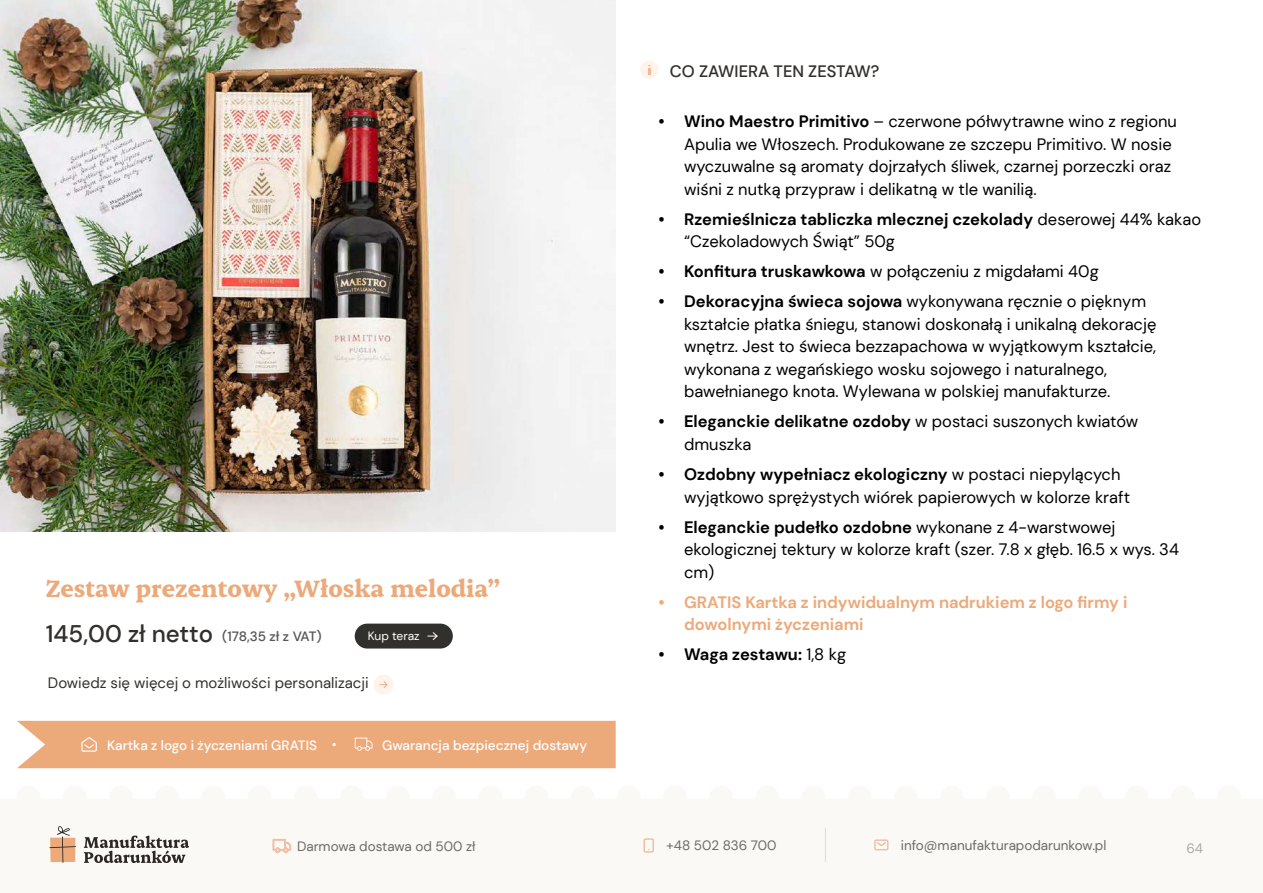
<style>
.page{position:relative;width:1263px;height:893px;background:#fff}
.page>*{position:absolute;margin:0;border:0;box-sizing:border-box;transform-origin:0 0}
.t1{font:700 27px "Erode";color:#eca97a}
.t2{font:16.5px/22.5px "DM Sans";color:#000}
.t3{font:700 16.5px/22.5px "DM Sans";color:#000}
.t4{font:700 16.5px/22.5px "DM Sans";color:#eca97a}
.t5{font:500 16.5px "DM Sans";color:#32302c}
.t6{font:15px "DM Sans";color:#32302c}
.t7{font:13.5px "DM Sans";color:#6c6966}
.t8{font:500 13.5px "DM Sans";color:#fff}
.t9{font:500 13.5px "DM Sans";letter-spacing:-.005em;color:#575756}
.t10{font:13.5px "DM Sans";color:#ada9a9}
.t11{font:12px "DM Sans";color:#fff}
.s1{font-size:24px;color:#32302c}
.s2{font-weight:700}
.s3{font-weight:400}
</style>
<div class="page">
<div style="left:0;top:760px;width:1263px;height:133px;background:#fbf9f6"></div>
<hr style="left:825px;top:828px;width:1px;height:34px;background:#ada9a9">
<svg style="left:643px;top:838px;width:11px;height:15px"></svg>
<svg style="left:874px;top:839px;width:15px;height:12px"></svg>
<svg style="left:17px;top:768px;width:599px;height:1px"></svg>
<svg style="left:49px;top:826px;width:27px;height:37px"></svg>
<svg style="left:84px;top:836px;width:105px;height:27px"></svg>
<svg style="left:273px;top:839px;width:18px;height:14px"></svg>
<div style="left:355px;top:624px;width:98px;height:24px;background:#31302c;border-radius:12px"></div>
<div style="left:17px;top:721px;width:599px;height:47px;background:#eca97a"></div>
<svg style="left:427px;top:632px;width:11px;height:8px"></svg>
<div style="left:374px;top:675px;width:20px;height:20px;background:#fef4ec;border-radius:50%"></div>
<svg style="left:379px;top:681px;width:9px;height:7px"></svg>
<div style="left:640px;top:60px;width:19px;height:19px;background:#fef4ec;border-radius:50%"></div>
<img style="left:0;top:0;width:616px;height:532px">
<h1 class="t1" style="left:46px;top:572px;width:456px">Zestaw prezentowy „Włoska melodia”</h1>
<p class="t9" style="left:46px;top:628px;width:277px"><span class="s1">145,00 zł netto</span> (178,35 zł z VAT)</p>
<p class="t11" style="left:368px;top:628px;width:53px">Kup teraz</p>
<p class="t6" style="left:48px;top:674px;width:322px">Dowiedz się więcej o możliwości personalizacji</p>
<p class="t8" style="left:107px;top:737px;width:211px">Kartka z logo i życzeniami GRATIS</p>
<p class="t8" style="left:382px;top:737px;width:207px">Gwarancja bezpiecznej dostawy</p>
<p class="t5" style="left:670px;top:61px;width:211px">CO ZAWIERA TEN ZESTAW?</p>
<p class="t2" style="left:684px;top:110px;width:494px;text-indent:-25px"><span class="s2">• Wino Maestro Primitivo</span> – czerwone półwytrawne wino z regionu Apulia we Włoszech. Produkowane ze szczepu Primitivo. W nosie wyczuwalne są aromaty dojrzałych śliwek, czarnej porzeczki oraz wiśni z nutką przypraw i delikatną w tle wanilią.</p>
<p class="t3" style="left:684px;top:208px;width:518px;text-indent:-25px">• Rzemieślnicza tabliczka mlecznej czekolady <span class="s3">deserowej 44% kakao “Czekoladowych Świąt” 50g</span></p>
<p class="t2" style="left:659px;top:260px;width:442px"><span class="s2">• Konfitura truskawkowa</span> w połączeniu z migdałami 40g</p>
<p class="t2" style="left:684px;top:290px;width:474px;text-indent:-25px"><span class="s2">• Dekoracyjna świeca sojowa</span> wykonywana ręcznie o pięknym kształcie płatka śniegu, stanowi doskonałą i unikalną dekorację wnętrz. Jest to świeca bezzapachowa w wyjątkowym kształcie, wykonana z wegańskiego wosku sojowego i naturalnego, bawełnianego knota. Wylewana w polskiej manufakturze.</p>
<p class="t2" style="left:684px;top:410px;width:456px;text-indent:-25px"><span class="s2">• Eleganckie delikatne ozdoby</span> w postaci suszonych kwiatów dmuszka</p>
<p class="t2" style="left:684px;top:463px;width:447px;text-indent:-25px"><span class="s2">• Ozdobny wypełniacz ekologiczny</span> w postaci niepylących wyjątkowo sprężystych wiórek papierowych w kolorze kraft</p>
<p class="t2" style="left:684px;top:515px;width:496px;text-indent:-25px"><span class="s2">• Eleganckie pudełko ozdobne</span> wykonane z 4-warstwowej ekologicznej tektury w kolorze kraft (szer. 7.8 x głęb. 16.5 x wys. 34 cm)</p>
<p class="t4" style="left:684px;top:590px;width:445px;text-indent:-25px">• GRATIS Kartka z indywidualnym nadrukiem z logo firmy i dowolnymi życzeniami</p>
<p class="t3" style="left:659px;top:643px;width:189px">• Waga zestawu: <span class="s3">1,8 kg</span></p>
<p class="t7" style="left:297px;top:838px;width:180px">Darmowa dostawa od 500 zł</p>
<p class="t7" style="left:666px;top:837px;width:112px">+48 502 836 700</p>
<p class="t7" style="left:901px;top:837px;width:207px">info@manufakturapodarunkow.pl</p>
<p class="t10" style="left:1186px;top:840px;width:18px">64</p>
</div>
